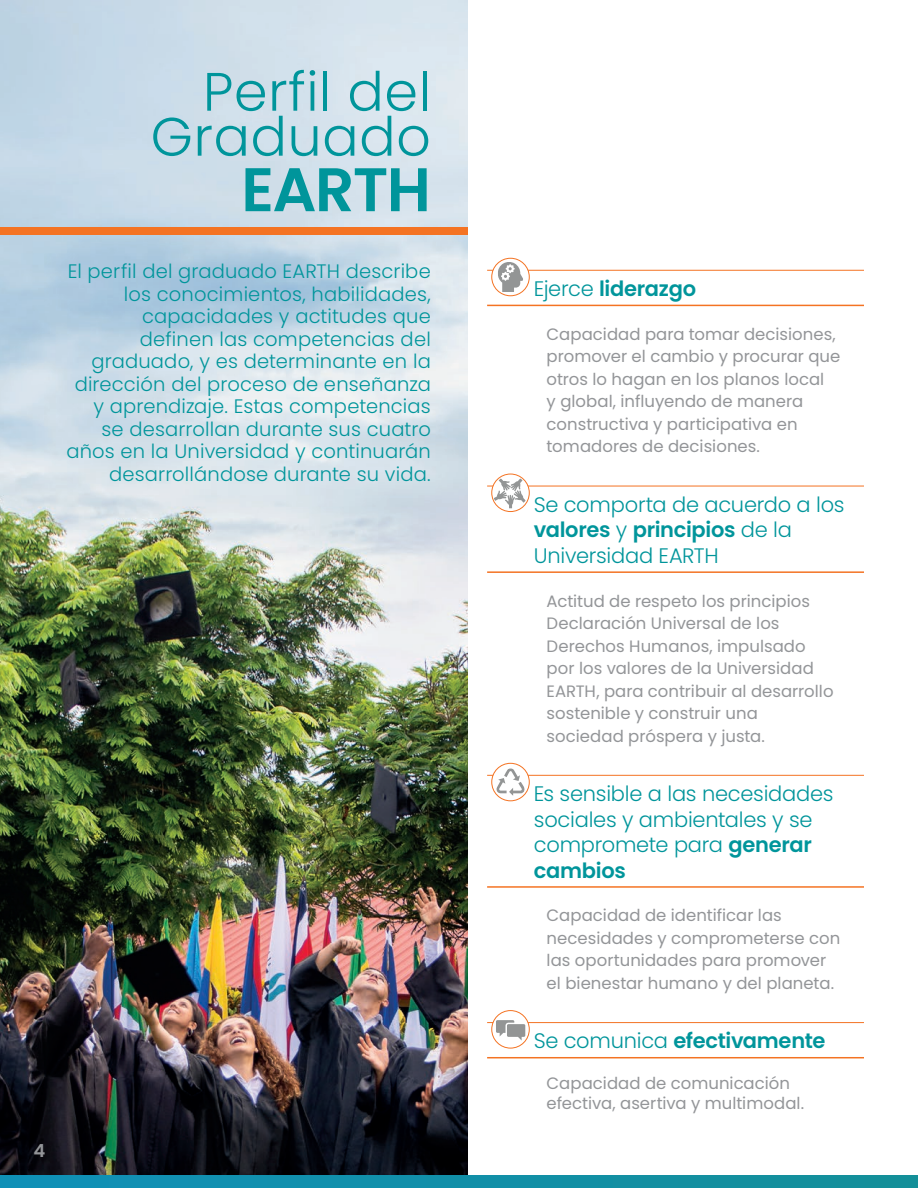
<style>
.page{position:relative;width:918px;height:1188px;background:#fff}
.page>*{position:absolute;margin:0;border:0;box-sizing:border-box;transform-origin:0 0}
.t1{font:600 61.5px "Poppins";letter-spacing:-.025em;color:#00959b}
.t2{font:300 54px/45px "Poppins";letter-spacing:.01em;color:#00959b;text-align:right}
.t3{font:300 21px/25.5px "Poppins";letter-spacing:-.01em;color:#00959b}
.t4{font:600 21px "Poppins";letter-spacing:-.015em;color:#00959b}
.t5{font:300 19.5px/22.5px "Poppins";letter-spacing:.01em;color:#00959b;text-align:right}
.t6{font:600 18px "Poppins";color:#939598}
.t7{font:16.5px/22.5px "Poppins";color:#939598}
.s1{font-weight:300}
.s2{font-weight:600}
</style>
<div class="page">
<img style="left:0;top:0;width:467px;height:1175px">
<hr style="left:487px;top:270px;width:377px;height:1px;background:#f47323">
<hr style="left:487px;top:305px;width:377px;height:1px;background:#f47323">
<hr style="left:487px;top:486px;width:377px;height:1px;background:#f47323">
<hr style="left:487px;top:571px;width:377px;height:2px;background:#f47323">
<hr style="left:487px;top:775px;width:377px;height:1px;background:#f47323">
<hr style="left:487px;top:886px;width:377px;height:2px;background:#f47323">
<hr style="left:487px;top:1022px;width:377px;height:1px;background:#f47323">
<hr style="left:487px;top:1057px;width:377px;height:1px;background:#f47323">
<svg style="left:492px;top:258px;width:37px;height:38px"></svg>
<svg style="left:498px;top:262px;width:25px;height:30px"></svg>
<div style="left:491px;top:258px;width:39px;height:38px;border:1px solid #f47323;border-radius:50%"></div>
<svg style="left:492px;top:474px;width:37px;height:38px"></svg>
<svg style="left:494px;top:478px;width:32px;height:31px"></svg>
<div style="left:491px;top:474px;width:39px;height:38px;border:1px solid #f47323;border-radius:50%"></div>
<svg style="left:492px;top:763px;width:37px;height:38px"></svg>
<svg style="left:496px;top:768px;width:29px;height:28px"></svg>
<div style="left:491px;top:763px;width:39px;height:38px;border:1px solid #f47323;border-radius:50%"></div>
<div style="left:492px;top:1011px;width:37px;height:37px;background:#fff;border-radius:50%"></div>
<svg style="left:496px;top:1020px;width:29px;height:21px"></svg>
<div style="left:491px;top:1010px;width:39px;height:38px;border:1px solid #f47323;border-radius:50%"></div>
<div style="left:0;top:227px;width:467px;height:8px;background:#f47323"></div>
<svg style="left:0;top:1175px;width:918px;height:13px;background:#118fa8"></svg>
<h2 class="t2" style="left:151px;top:70px;width:282px">Perfil del<br>Graduado</h2>
<h1 class="t1" style="left:241px;top:154px;width:191px">EARTH</h1>
<p class="t5" style="left:66px;top:260px;width:366px">El perfil del graduado EARTH describe los conocimientos, habilidades, capacidades y actitudes que definen las competencias del graduado, y es determinante en la dirección del proceso de enseñanza y aprendizaje. Estas competencias<br>se desarrollan durante sus cuatro años en la Universidad y continuarán desarrollándose durante su vida.</p>
<p class="t6" style="left:34px;top:1141px;width:13px">4</p>
<p class="t4" style="left:534px;top:277px;width:164px"><span class="s1">Ejerce</span> liderazgo</p>
<p class="t7" style="left:547px;top:323px;width:295px">Capacidad para tomar decisiones, promover el cambio y procurar que otros lo hagan en los planos local<br>y global, influyendo de manera constructiva y participativa en tomadores de decisiones.</p>
<p class="t3" style="left:534px;top:492px;width:312px">Se comporta de acuerdo a los <span class="s2">valores</span> y <span class="s2">principios</span> de la<br>Universidad EARTH</p>
<p class="t7" style="left:547px;top:590px;width:288px">Actitud de respeto los principios<br>Declaración Universal de los<br>Derechos Humanos, impulsado por los valores de la Universidad<br>EARTH, para contribuir al desarrollo sostenible y construir una sociedad próspera y justa.</p>
<p class="t3" style="left:534px;top:781px;width:301px">Es sensible a las necesidades sociales y ambientales y se compromete para <span class="s2">generar cambios</span></p>
<p class="t7" style="left:547px;top:905px;width:295px">Capacidad de identificar las necesidades y comprometerse con las oportunidades para promover el bienestar humano y del planeta.</p>
<p class="t4" style="left:534px;top:1029px;width:293px"><span class="s1">Se comunica</span> efectivamente</p>
<p class="t7" style="left:547px;top:1074px;width:259px;line-height:19.5px">Capacidad de comunicación efectiva, asertiva y multimodal.</p>
</div>
